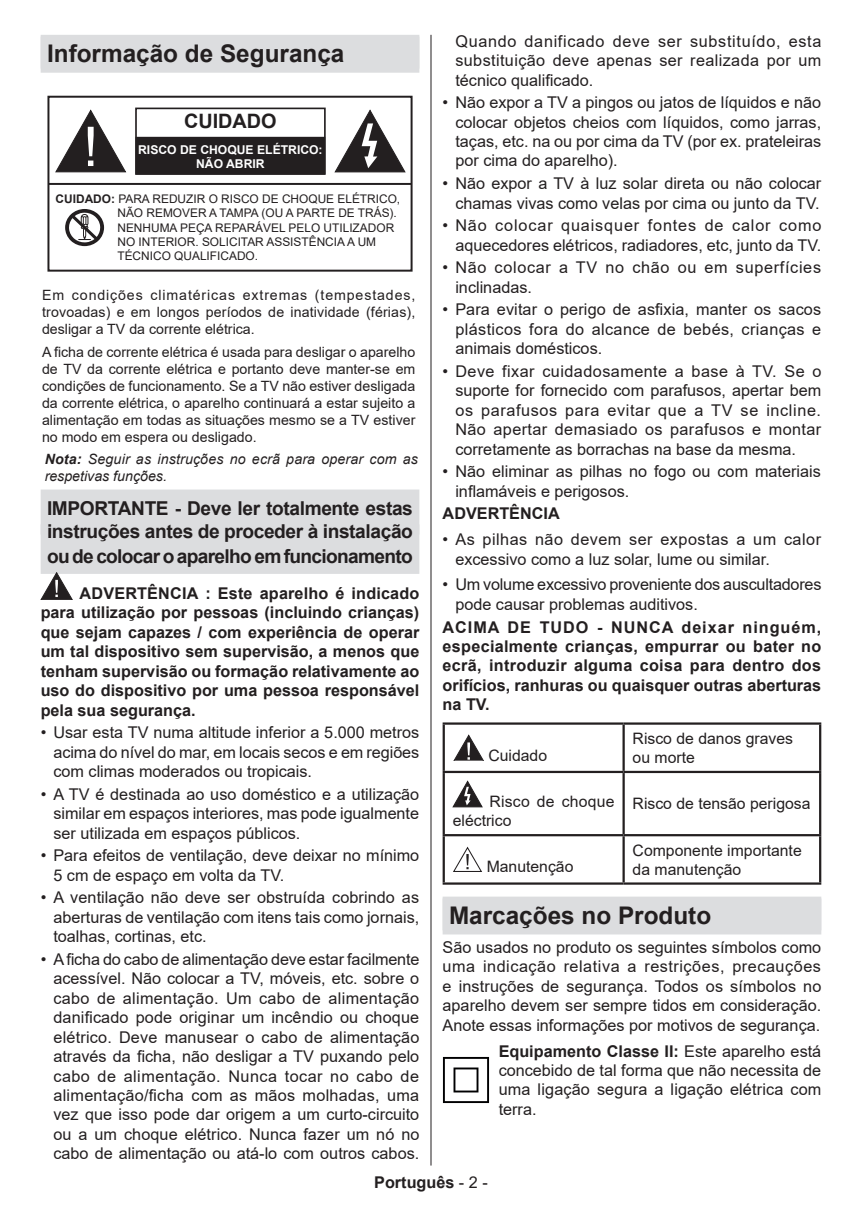
<style>
.page{position:relative;width:862px;height:1212px;background:#fff}
.page>*{position:absolute;margin:0;border:0;box-sizing:border-box;transform-origin:0 0}
.t1{font:700 24.3px "Arial";color:#231f20}
.t2{font:700 19.8px "Arial";color:#231f20}
.t3{font:700 19.12px/23.6px "Arial";letter-spacing:-.035em;color:#231f20;text-align:justify}
.t4{font:16.2px/19.3px "Arial";color:#231f20;text-align:justify}
.t5{font:700 16.2px/19.3px "Arial";color:#231f20;text-align:justify}
.t6{font:16.2px/19.3px "Arial";letter-spacing:.04em;color:#231f20}
.t7{font:15.75px/18.9px "Arial";color:#231f20}
.t8{font:14.17px/17.1px "Arial";color:#231f20;text-align:justify}
.t9{font:italic 14.17px/17.1px "Arial";letter-spacing:.01em;color:#231f20}
.t10{font:700 12.15px/14.4px "Arial";color:#fff;text-align:center}
.t11{font:11.92px/14.2px "Arial";color:#231f20}
.s1{font-weight:700}
.s2{font-weight:400}
</style>
<div class="page">
<hr style="left:430px;top:35px;width:1px;height:1130px;background:#231f20">
<div style="left:41px;top:35px;width:378px;height:34px;background:#dcdddf"></div>
<div style="left:41px;top:37px;width:378px;height:36px;background:#dcdddf"></div>
<div style="left:41px;top:489px;width:378px;height:45px;background:#dcdddf"></div>
<div style="left:41px;top:524px;width:378px;height:50px;background:#dcdddf"></div>
<div style="left:47px;top:96px;width:365px;height:176px;border:2px solid #231f20"></div>
<div style="left:136px;top:138px;width:188px;height:36px;background:#231f20"></div>
<div style="left:135px;top:137px;width:190px;height:38px;border:2px solid #231f20"></div>
<div style="left:135px;top:108px;width:190px;height:67px;border:2px solid #231f20"></div>
<svg style="left:334px;top:109px;width:71px;height:64px"></svg>
<svg style="left:55px;top:110px;width:71px;height:63px"></svg>
<svg style="left:65px;top:209px;width:39px;height:37px"></svg>
<hr style="left:49px;top:183px;width:362px;height:2px;background:#231f20">
<svg style="left:41px;top:572px;width:32px;height:27px"></svg>
<div style="left:442px;top:896px;width:378px;height:34px;background:#dcdddf"></div>
<div style="left:442px;top:898px;width:378px;height:36px;background:#dcdddf"></div>
<hr style="left:442px;top:722px;width:181px;height:3px;background:#231f20">
<hr style="left:442px;top:725px;width:2px;height:46px;background:#231f20">
<hr style="left:623px;top:722px;width:197px;height:3px;background:#231f20">
<hr style="left:622px;top:725px;width:2px;height:46px;background:#231f20">
<hr style="left:818px;top:725px;width:2px;height:46px;background:#231f20">
<hr style="left:442px;top:771px;width:181px;height:2px;background:#231f20">
<hr style="left:442px;top:773px;width:2px;height:61px;background:#231f20">
<hr style="left:623px;top:771px;width:197px;height:2px;background:#231f20">
<hr style="left:622px;top:773px;width:2px;height:61px;background:#231f20">
<hr style="left:818px;top:773px;width:2px;height:61px;background:#231f20">
<hr style="left:442px;top:834px;width:181px;height:2px;background:#231f20">
<hr style="left:442px;top:836px;width:2px;height:46px;background:#231f20">
<hr style="left:623px;top:834px;width:197px;height:2px;background:#231f20">
<hr style="left:622px;top:836px;width:2px;height:46px;background:#231f20">
<hr style="left:818px;top:836px;width:2px;height:46px;background:#231f20">
<hr style="left:442px;top:882px;width:181px;height:3px;background:#231f20">
<hr style="left:623px;top:882px;width:197px;height:3px;background:#231f20">
<svg style="left:453px;top:735px;width:30px;height:26px"></svg>
<svg style="left:452px;top:781px;width:30px;height:26px"></svg>
<svg style="left:453px;top:846px;width:29px;height:26px"></svg>
<img style="left:442px;top:1056px;width:47px;height:47px">
<h1 class="t1" style="left:47px;top:37px;width:299px">Informação de Segurança</h1>
<p class="t2" style="left:184px;top:107px;width:94px">CUIDADO</p>
<p class="t10" style="left:138px;top:143px;width:186px">RISCO DE CHOQUE ELÉTRICO:<br>NÃO ABRIR</p>
<p class="t11" style="left:117px;top:192px;width:284px;text-indent:-62px"><span class="s1">CUIDADO:</span> PARA REDUZIR O RISCO DE CHOQUE ELÉTRICO, NÃO REMOVER A TAMPA (OU A PARTE DE TRÁS).<br>NENHUMA PEÇA REPARÁVEL PELO UTILIZADOR NO INTERIOR. SOLICITAR ASSISTÊNCIA A UM TÉCNICO QUALIFICADO.</p>
<p class="t8" style="left:42px;top:286px;width:374px">Em condições climatéricas extremas (tempestades, trovoadas) e em longos períodos de inatividade (férias), desligar a TV da corrente elétrica.</p>
<p class="t8" style="left:42px;top:343px;width:374px">A ficha de corrente elétrica é usada para desligar o aparelho de TV da corrente elétrica e portanto deve manter-se em condições de funcionamento. Se a TV não estiver desligada da corrente elétrica, o aparelho continuará a estar sujeito a alimentação em todas as situações mesmo se a TV estiver no modo em espera ou desligado.</p>
<p class="t9" style="left:45px;top:451px;width:374px"><span class="s1">Nota:</span> Seguir as instruções no ecrã para operar com as respetivas funções.</p>
<p class="t3" style="left:47px;top:497px;width:367px">IMPORTANTE - Deve ler totalmente estas instruções antes de proceder à instalação ou de colocar o aparelho em funcionamento</p>
<p class="t5" style="left:41px;top:584px;width:380px;text-indent:39px">ADVERTÊNCIA : Este aparelho é indicado para utilização por pessoas (incluindo crianças) que sejam capazes / com experiência de operar um tal dispositivo sem supervisão, a menos que tenham supervisão ou formação relativamente ao uso do dispositivo por uma pessoa responsável pela sua segurança.</p>
<p class="t4" style="left:53px;top:723px;width:367px;text-indent:-13px">• Usar esta TV numa altitude inferior a 5.000 metros acima do nível do mar, em locais secos e em regiões com climas moderados ou tropicais.</p>
<p class="t4" style="left:53px;top:784px;width:367px;text-indent:-13px">• A TV é destinada ao uso doméstico e a utilização similar em espaços interiores, mas pode igualmente ser utilizada em espaços públicos.</p>
<p class="t4" style="left:53px;top:846px;width:367px;text-indent:-13px">• Para efeitos de ventilação, deve deixar no mínimo<br>5 cm de espaço em volta da TV.</p>
<p class="t4" style="left:53px;top:888px;width:367px;text-indent:-13px">• A ventilação não deve ser obstruída cobrindo as aberturas de ventilação com itens tais como jornais, toalhas, cortinas, etc.</p>
<p class="t4" style="left:53px;top:949px;width:367px;text-indent:-13px">• A ficha do cabo de alimentação deve estar facilmente acessível. Não colocar a TV, móveis, etc. sobre o cabo de alimentação. Um cabo de alimentação danificado pode originar um incêndio ou choque elétrico. Deve manusear o cabo de alimentação através da ficha, não desligar a TV puxando pelo cabo de alimentação. Nunca tocar no cabo de alimentação/ficha com as mãos molhadas, uma vez que isso pode dar origem a um curto-circuito ou a um choque elétrico. Nunca fazer um nó no cabo de alimentação ou atá-lo com outros cabos.</p>
<p class="t4" style="left:455px;top:31px;width:367px">Quando danificado deve ser substituído, esta substituição deve apenas ser realizada por um técnico qualificado.</p>
<p class="t4" style="left:455px;top:93px;width:367px;text-indent:-13px">• Não expor a TV a pingos ou jatos de líquidos e não colocar objetos cheios com líquidos, como jarras, taças, etc. na ou por cima da TV (por ex. prateleiras por cima do aparelho).</p>
<p class="t4" style="left:442px;top:174px;width:380px;text-align:right">• Não expor a TV à luz solar direta ou não colocar chamas vivas como velas por cima ou junto da TV.</p>
<p class="t4" style="left:442px;top:216px;width:380px;text-align:right">• Não colocar quaisquer fontes de calor como aquecedores elétricos, radiadores, etc, junto da TV.</p>
<p class="t6" style="left:455px;top:258px;width:367px;text-indent:-13px">• Não colocar a TV no chão ou em superfícies inclinadas.</p>
<p class="t4" style="left:455px;top:300px;width:367px;text-indent:-13px">• Para evitar o perigo de asfixia, manter os sacos plásticos fora do alcance de bebés, crianças e animais domésticos.</p>
<p class="t4" style="left:455px;top:361px;width:367px;text-indent:-13px">• Deve fixar cuidadosamente a base à TV. Se o suporte for fornecido com parafusos, apertar bem os parafusos para evitar que a TV se incline.<br>Não apertar demasiado os parafusos e montar corretamente as borrachas na base da mesma.</p>
<p class="t4" style="left:455px;top:462px;width:367px;text-indent:-13px">• Não eliminar as pilhas no fogo ou com materiais inflamáveis e perigosos.</p>
<p class="t5" style="left:442px;top:504px;width:118px">ADVERTÊNCIA</p>
<p class="t4" style="left:455px;top:530px;width:367px;text-indent:-13px">• As pilhas não devem ser expostas a um calor excessivo como a luz solar, lume ou similar.</p>
<p class="t4" style="left:455px;top:575px;width:367px;text-indent:-13px">• Um volume excessivo proveniente dos auscultadores pode causar problemas auditivos.</p>
<p class="t5" style="left:442px;top:617px;width:380px">ACIMA DE TUDO - NUNCA deixar ninguém, especialmente crianças, empurrar ou bater no ecrã, introduzir alguma coisa para dentro dos orifícios, ranhuras ou quaisquer outras aberturas na TV.</p>
<p class="t7" style="left:488px;top:745px;width:60px">Cuidado</p>
<p class="t7" style="left:632px;top:729px;width:162px">Risco de danos graves ou morte</p>
<p class="t7" style="left:452px;top:792px;width:163px;text-indent:37px">Risco de choque eléctrico</p>
<p class="t7" style="left:632px;top:794px;width:179px">Risco de tensão perigosa</p>
<p class="t7" style="left:486px;top:857px;width:88px">Manutenção</p>
<p class="t7" style="left:632px;top:840px;width:170px">Componente importante da manutenção</p>
<h1 class="t1" style="left:448px;top:898px;width:263px">Marcações no Produto</h1>
<p class="t4" style="left:442px;top:937px;width:380px">São usados no produto os seguintes símbolos como uma indicação relativa a restrições, precauções e instruções de segurança. Todos os símbolos no aparelho devem ser sempre tidos em consideração.<br>Anote essas informações por motivos de segurança.</p>
<p class="t4" style="left:498px;top:1041px;width:324px"><span class="s1">Equipamento Classe II:</span> Este aparelho está concebido de tal forma que não necessita de uma ligação segura a ligação elétrica com terra.</p>
<p class="t5" style="left:374px;top:1173px;width:115px">Português <span class="s2">- 2 -</span></p>
</div>
